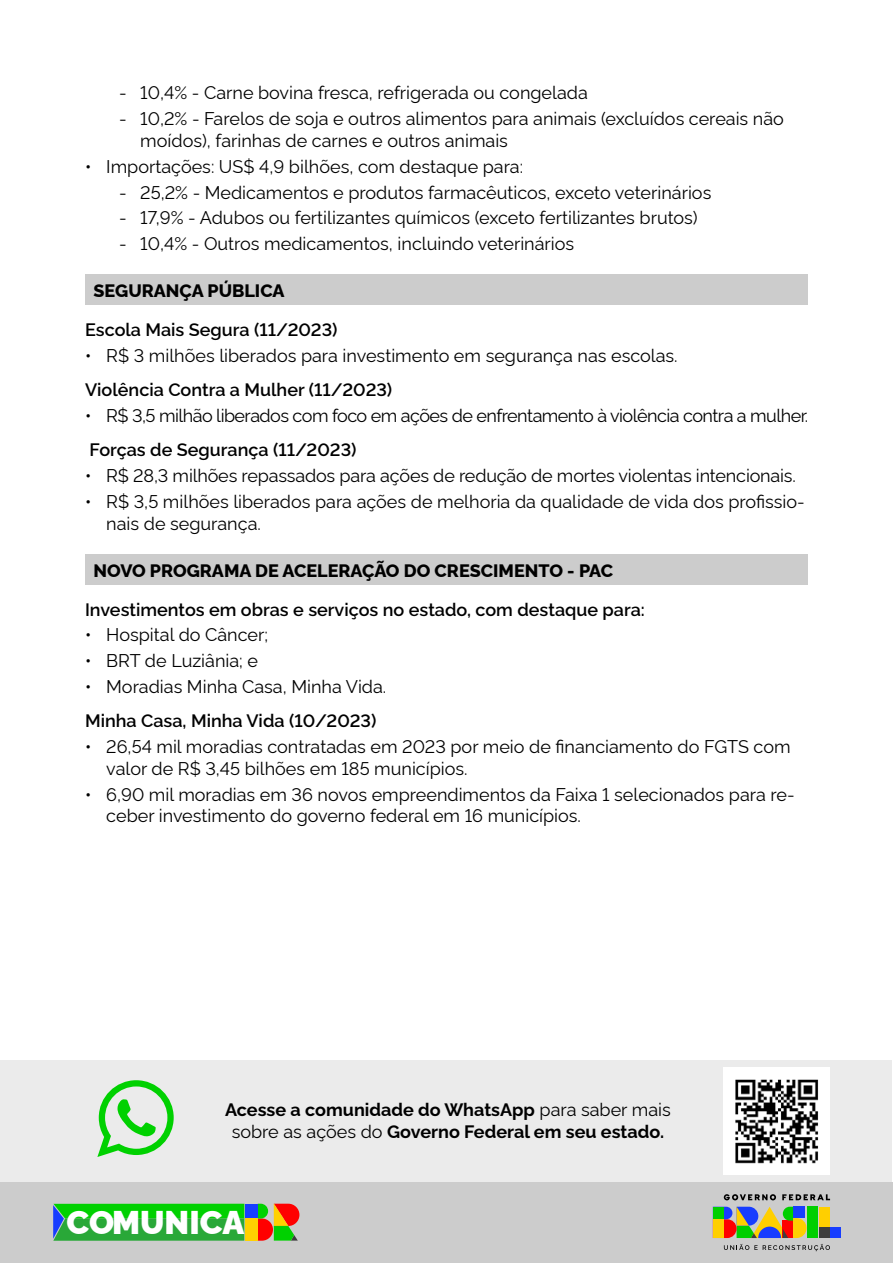
<style>
.page{position:relative;width:893px;height:1263px;background:#fff}
.page>*{position:absolute;margin:0;border:0;box-sizing:border-box;transform-origin:0 0}
.t1{font:900 32.85px "Rawline";color:#fff}
.t2{font:18px/21.6px "Rawline";color:#000}
.t3{font:600 18px "Rawline";color:#000}
.t4{font:700 18px/21.6px "Rawline";color:#000;text-align:center}
.t5{font:18px "Rawline";letter-spacing:-.03em;color:#000}
.t6{font:800 18px "Rawline";color:#000}
.s1{font-weight:400}
</style>
<div class="page">
<div style="left:0;top:1060px;width:891px;height:122px;background:#ebebeb"></div>
<svg style="left:97px;top:1080px;width:77px;height:77px"></svg>
<img style="left:723px;top:1068px;width:106px;height:106px">
<div style="left:0;top:1182px;width:893px;height:81px;background:#ccc"></div>
<svg style="left:724px;top:1244px;width:106px;height:7px"></svg>
<div style="left:819px;top:1207px;width:11px;height:20px;background:#ffcf00"></div>
<div style="left:830px;top:1227px;width:11px;height:11px;background:#173dff"></div>
<div style="left:819px;top:1227px;width:11px;height:11px;background:#3d3d3d"></div>
<div style="left:807px;top:1207px;width:10px;height:31px;background:#00cf00"></div>
<svg style="left:713px;top:1207px;width:94px;height:31px;background:#979060"></svg>
<svg style="left:724px;top:1194px;width:52px;height:6px"></svg>
<svg style="left:782px;top:1194px;width:48px;height:6px"></svg>
<div style="left:245px;top:1204px;width:13px;height:14px;background:#173dff"></div>
<div style="left:245px;top:1218px;width:13px;height:23px;background:#ffd100"></div>
<svg style="left:53px;top:1204px;width:191px;height:37px;background:#1cb52b"></svg>
<svg style="left:258px;top:1204px;width:41px;height:37px"></svg>
<div style="left:85px;top:275px;width:723px;height:30px;background:#ccc"></div>
<div style="left:85px;top:554px;width:723px;height:31px;background:#ccc"></div>
<p class="t2" style="left:119px;top:80px;width:470px">- 10,4% - Carne bovina fresca, refrigerada ou congelada</p>
<p class="t2" style="left:140px;top:106px;width:645px;text-indent:-21px">- 10,2% - Farelos de soja e outros alimentos para animais (excluídos cereais não moídos), farinhas de carnes e outros animais</p>
<p class="t2" style="left:85px;top:154px;width:440px">• Importações: US$ 4,9 bilhões, com destaque para:</p>
<p class="t2" style="left:119px;top:180px;width:594px">- 25,2% - Medicamentos e produtos farmacêuticos, exceto veterinários</p>
<p class="t2" style="left:119px;top:205px;width:580px">- 17,9% - Adubos ou fertilizantes químicos (exceto fertilizantes brutos)</p>
<p class="t2" style="left:119px;top:231px;width:457px">- 10,4% - Outros medicamentos, incluindo veterinários</p>
<p class="t6" style="left:94px;top:277px;width:193px">SEGURANÇA PÚBLICA</p>
<p class="t3" style="left:85px;top:316px;width:254px">Escola Mais Segura (11/2023)</p>
<p class="t2" style="left:85px;top:343px;width:594px">• R$ 3 milhões liberados para investimento em segurança nas escolas.</p>
<p class="t3" style="left:85px;top:376px;width:309px">Violência Contra a Mulher (11/2023)</p>
<p class="t5" style="left:85px;top:402px;width:725px">• R$ 3,5 milhão liberados com foco em ações de enfrentamento à violência contra a mulher.</p>
<p class="t3" style="left:89px;top:436px;width:269px">Forças de Segurança (11/2023)</p>
<p class="t2" style="left:85px;top:463px;width:712px">• R$ 28,3 milhões repassados para ações de redução de mortes violentas intencionais.</p>
<p class="t2" style="left:106px;top:489px;width:700px;text-indent:-21px">• R$ 3,5 milhões liberados para ações de melhoria da qualidade de vida dos profissio&shy;nais de segurança.</p>
<p class="t6" style="left:94px;top:557px;width:521px">NOVO PROGRAMA DE ACELERAÇÃO DO CRESCIMENTO - PAC</p>
<p class="t3" style="left:85px;top:595px;width:561px">Investimentos em obras e serviços no estado, com destaque para:</p>
<p class="t2" style="left:85px;top:622px;width:185px">• Hospital do Câncer;</p>
<p class="t2" style="left:85px;top:648px;width:175px">• BRT de Luziânia; e</p>
<p class="t2" style="left:85px;top:674px;width:303px">• Moradias Minha Casa, Minha Vida.</p>
<p class="t3" style="left:85px;top:707px;width:293px">Minha Casa, Minha Vida (10/2023)</p>
<p class="t2" style="left:106px;top:734px;width:686px;text-indent:-21px">• 26,54 mil moradias contratadas em 2023 por meio de financiamento do FGTS com valor de R$ 3,45 bilhões em 185 municípios.</p>
<p class="t2" style="left:106px;top:782px;width:690px;text-indent:-21px">• 6,90 mil moradias em 36 novos empreendimentos da Faixa 1 selecionados para re&shy;ceber investimento do governo federal em 16 municípios.</p>
<p class="t4" style="left:225px;top:1097px;width:447px">Acesse a comunidade do WhatsApp <span class="s1">para saber mais sobre as ações do</span> Governo Federal em seu estado.</p>
<h1 class="t1" style="left:67px;top:1197px;width:179px">COMUNICA</h1>
</div>
